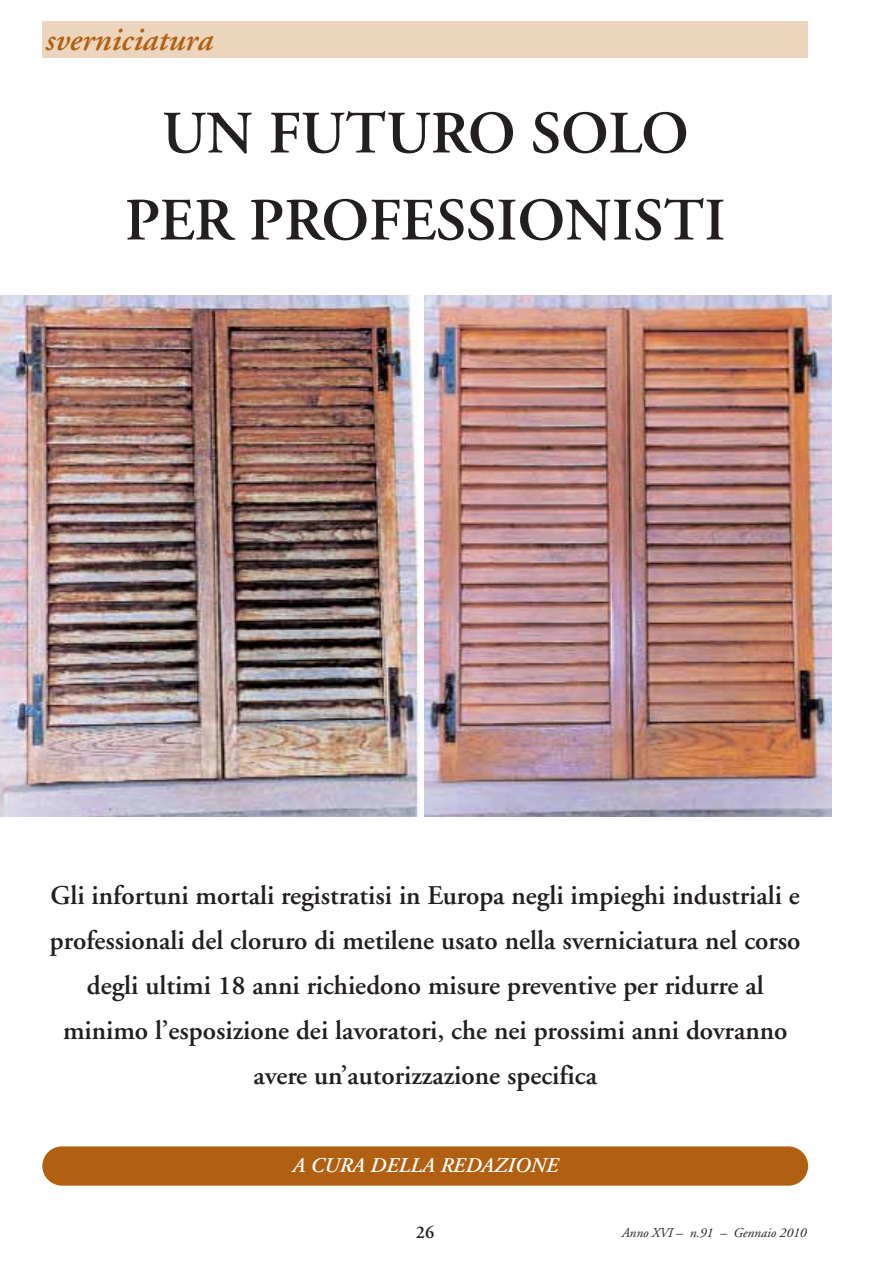
<style>
.page{position:relative;width:893px;height:1263px;background:#fff}
.page>*{position:absolute;margin:0;border:0;box-sizing:border-box;transform-origin:0 0}
.t1{font:600 60px/87px "Adobe Garamond";color:#231f20;text-align:center}
.t2{font:italic 600 33px "Adobe Garamond";color:#b06010}
.t3{font:600 27px/45px "Adobe Garamond";color:#231f20;text-align:center}
.t4{font:italic 600 21px "Adobe Garamond";color:#fff}
.t5{font:600 18px "Adobe Garamond";color:#231f20}
.t6{font:italic 13.5px "Adobe Garamond";color:#231f20}
</style>
<div class="page">
<img style="left:0;top:295px;width:419px;height:521px">
<img style="left:424px;top:295px;width:407px;height:521px">
<div style="left:42px;top:21px;width:766px;height:36px;background:#edd4bd"></div>
<div style="left:42px;top:1146px;width:766px;height:40px;background:#b06010;border-radius:20px"></div>
<p class="t2" style="left:45px;top:26px;width:169px">sverniciatura</p>
<h1 class="t1" style="left:125px;top:95px;width:602px">UN FUTURO SOLO<br>PER PROFESSIONISTI</h1>
<p class="t3" style="left:50px;top:875px;width:752px">Gli infortuni mortali registratisi in Europa negli impieghi industriali e professionali del cloruro di metilene usato nella sverniciatura nel corso degli ultimi 18 anni richiedono misure preventive per ridurre al minimo l’esposizione dei lavoratori, che nei prossimi anni dovranno avere un’autorizzazione specifica</p>
<p class="t4" style="left:292px;top:1157px;width:267px">A CURA DELLA REDAZIONE</p>
<p class="t5" style="left:416px;top:1225px;width:20px">26</p>
<p class="t6" style="left:621px;top:1227px;width:186px">Anno XVI – n.91 – Gennaio 2010</p>
</div>
